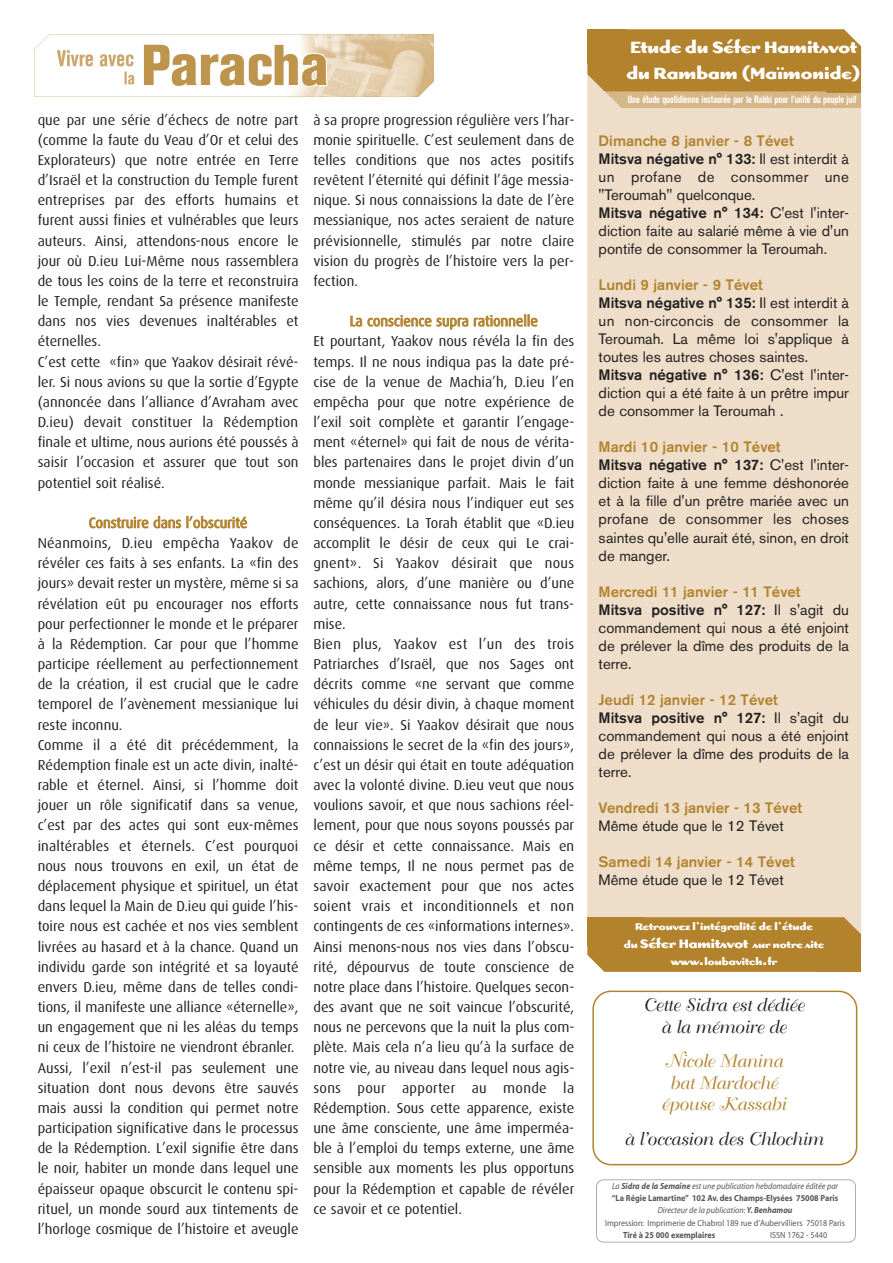
<style>
.page{position:relative;width:893px;height:1263px;background:#fff}
.page>*{position:absolute;margin:0;border:0;box-sizing:border-box;transform-origin:0 0}
.t1{font:18px/21.6px "Bellevue";color:#231f20;text-align:center}
.t2{font:700 18px/25.5px "Dogma";color:#fff}
.t3{font:18px/21.6px "Bellevue";color:#b2822d;text-align:center}
.t4{font:15px/18px "Akzidenz Grotesk BE";color:#231f20}
.t5{font:500 15px "Akzidenz Grotesk BE";color:#b2822d}
.t6{font:14.4px/20.1px "Dax";color:#231f20}
.t7{font:14.4px "Dax";color:#b2822d}
.t8{font:700 10.8px/18px "Dogma";color:#fff;text-align:center}
.t9{font:700 condensed 10.5px "Akzidenz Grotesk BE";letter-spacing:-.01em;color:#fff;scale:.9 1}
.t10{font:italic 8.85px/12px "Myriad";color:#57585a;text-align:center;scale:.92 1}
.t11{font:700 8.85px "Myriad";color:#57585a;scale:.92 1}
.t12{font:8.85px "Myriad";color:#57585a;scale:.92 1}
.s1{font-weight:500;color:#b2822d}
.s2{font-weight:500}
.s3{font-size:13.5px}
.s4{font-weight:700}
.s5{font-weight:700;font-style:normal}
.s6{font-style:normal}
</style>
<div class="page">
<svg style="left:592px;top:990px;width:265px;height:175px"></svg>
<div style="left:587px;top:108px;width:274px;height:809px;background:#eedec9"></div>
<img style="left:34px;top:34px;width:400px;height:63px">
<div style="left:596px;top:1179px;width:260px;height:63px;border:2px solid #939598;border-radius:7px"></div>
<div style="left:587px;top:917px;width:274px;height:55px;background:#b2822d"></div>
<div style="left:817px;top:944px;width:44px;height:28px;background:#b2822d"></div>
<div style="left:587px;top:917px;width:58px;height:28px;background:#b2822d"></div>
<svg style="left:587px;top:29px;width:274px;height:79px;background:#bb9146"></svg>
<div style="left:826px;top:59px;width:35px;height:33px;background:#b2822d"></div>
<div style="left:587px;top:29px;width:39px;height:34px;background:#b2822d"></div>
<p class="t6" style="left:38px;top:111px;width:263px">que par une série d’échecs de notre part (comme la faute du Veau d’Or et celui des Explorateurs) que notre entrée en Terre d’Israël et la construction du Temple furent entreprises par des efforts humains et furent aussi finies et vulnérables que leurs auteurs. Ainsi, attendons-nous encore le jour où D.ieu Lui-Même nous rassemblera de tous les coins de la terre et reconstruira le Temple, rendant Sa présence manifeste dans nos vies devenues inaltérables et éternelles.<br>C’est cette «fin» que Yaakov désirait révé&shy;ler. Si nous avions su que la sortie d’Egypte (annoncée dans l’alliance d’Avraham avec D.ieu) devait constituer la Rédemption finale et ultime, nous aurions été poussés à saisir l’occasion et assurer que tout son potentiel soit réalisé.</p>
<p class="t7" style="left:89px;top:518px;width:160px">Construire dans l’obscurité</p>
<p class="t6" style="left:38px;top:535px;width:262px">Néanmoins, D.ieu empêcha Yaakov de révéler ces faits à ses enfants. La «fin des jours» devait rester un mystère, même si sa révélation eût pu encourager nos efforts pour perfectionner le monde et le préparer à la Rédemption. Car pour que l’homme participe réellement au perfectionnement de la création, il est crucial que le cadre temporel de l’avènement messianique lui reste inconnu.<br>Comme il a été dit précédemment, la Rédemption finale est un acte divin, inalté&shy;rable et éternel. Ainsi, si l’homme doit jouer un rôle significatif dans sa venue, c’est par des actes qui sont eux-mêmes inaltérables et éternels. C’est pourquoi nous nous trouvons en exil, un état de déplacement physique et spirituel, un état dans lequel la Main de D.ieu qui guide l’his&shy;toire nous est cachée et nos vies semblent livrées au hasard et à la chance. Quand un individu garde son intégrité et sa loyauté envers D.ieu, même dans de telles condi&shy;tions, il manifeste une alliance «éternelle», un engagement que ni les aléas du temps ni ceux de l’histoire ne viendront ébranler.<br>Aussi, l’exil n’est-il pas seulement une situation dont nous devons être sauvés mais aussi la condition qui permet notre participation significative dans le processus de la Rédemption. L’exil signifie être dans le noir, habiter un monde dans lequel une épaisseur opaque obscurcit le contenu spi&shy;rituel, un monde sourd aux tintements de l’horloge cosmique de l’histoire et aveugle</p>
<p class="t6" style="left:313px;top:111px;width:262px;text-align:justify">à sa propre progression régulière vers l’har&shy;monie spirituelle. C’est seulement dans de telles conditions que nos actes positifs revêtent l’éternité qui définit l’âge messia&shy;nique. Si nous connaissions la date de l’ère messianique, nos actes seraient de nature prévisionnelle, stimulés par notre claire vision du progrès de l’histoire vers la per&shy;fection.</p>
<p class="t7" style="left:350px;top:316px;width:190px">La conscience supra rationnelle</p>
<p class="t6" style="left:313px;top:333px;width:262px">Et pourtant, Yaakov nous révéla la fin des temps. Il ne nous indiqua pas la date pré&shy;cise de la venue de Machia’h, D.ieu l’en empêcha pour que notre expérience de l’exil soit complète et garantir l’engage&shy;ment «éternel» qui fait de nous de vérita&shy;bles partenaires dans le projet divin d’un monde messianique parfait. Mais le fait même qu’il désira nous l’indiquer eut ses conséquences. La Torah établit que «D.ieu accomplit le désir de ceux qui Le crai&shy;gnent». Si Yaakov désirait que nous sachions, alors, d’une manière ou d’une autre, cette connaissance nous fut trans&shy;mise.<br>Bien plus, Yaakov est l’un des trois Patriarches d’Israël, que nos Sages ont décrits comme «ne servant que comme véhicules du désir divin, à chaque moment de leur vie». Si Yaakov désirait que nous connaissions le secret de la «fin des jours», c’est un désir qui était en toute adéquation avec la volonté divine. D.ieu veut que nous voulions savoir, et que nous sachions réel&shy;lement, pour que nous soyons poussés par ce désir et cette connaissance. Mais en même temps, Il ne nous permet pas de savoir exactement pour que nos actes soient vrais et inconditionnels et non contingents de ces «informations internes».<br>Ainsi menons-nous nos vies dans l’obscu&shy;rité, dépourvus de toute conscience de notre place dans l’histoire. Quelques secon&shy;des avant que ne soit vaincue l’obscurité, nous ne percevons que la nuit la plus com&shy;plète. Mais cela n’a lieu qu’à la surface de notre vie, au niveau dans lequel nous agis&shy;sons pour apporter au monde la Rédemption. Sous cette apparence, existe une âme consciente, une âme imperméa&shy;ble à l’emploi du temps externe, une âme sensible aux moments les plus opportuns pour la Rédemption et capable de révéler ce savoir et ce potentiel.</p>
<p class="t2" style="left:626px;top:34px;width:236px">Etude du Séfer Hamitsvot du Rambam (Maïmonide)</p>
<p class="t9" style="left:628px;top:95px;width:256px">Une étude quotidienne instaurée par le Rabbi pour l’unité du peuple juif</p>
<p class="t4" style="left:599px;top:134px;width:252px"><span class="s1">Dimanche 8 janvier - 8 Tévet<br></span><span class="s2">Mitsva négative n° 133:</span> Il est interdit à un profane de consommer une "Teroumah" quelconque.<br><span class="s2">Mitsva négative n° 134:</span> C'est l'inter&shy;diction faite au salarié même à vie d'un pontife de consommer la Teroumah.</p>
<p class="t4" style="left:599px;top:278px;width:252px"><span class="s1">Lundi 9 janvier - 9 Tévet<br></span><span class="s2">Mitsva négative n° 135:</span> Il est interdit à un non-circoncis de consommer la Teroumah. La même loi s'applique à toutes les autres choses saintes.<br><span class="s2">Mitsva négative n° 136:</span> C'est l'inter&shy;diction qui a été faite à un prêtre impur de consommer la Teroumah .</p>
<p class="t4" style="left:599px;top:440px;width:252px"><span class="s1">Mardi 10 janvier - 10 Tévet<br></span><span class="s2">Mitsva négative n° 137:</span> C'est l'inter&shy;diction faite à une femme déshonorée et à la fille d'un prêtre mariée avec un profane de consommer les choses saintes qu'elle aurait été, sinon, en droit de manger.</p>
<p class="t4" style="left:599px;top:584px;width:252px"><span class="s1">Mercredi 11 janvier - 11 Tévet<br></span><span class="s2">Mitsva positive n° 127:</span> Il s'agit du commandement qui nous a été enjoint de prélever la dîme des produits de la terre.</p>
<p class="t4" style="left:599px;top:692px;width:252px"><span class="s1">Jeudi 12 janvier - 12 Tévet<br></span><span class="s2">Mitsva positive n° 127:</span> Il s'agit du commandement qui nous a été enjoint de prélever la dîme des produits de la terre.</p>
<p class="t5" style="left:599px;top:802px;width:205px">Vendredi 13 janvier - 13 Tévet</p>
<p class="t4" style="left:599px;top:818px;width:187px">Même étude que le 12 Tévet</p>
<p class="t5" style="left:599px;top:856px;width:198px">Samedi 14 janvier - 14 Tévet</p>
<p class="t4" style="left:599px;top:872px;width:187px">Même étude que le 12 Tévet</p>
<p class="t8" style="left:624px;top:917px;width:202px">Retrouvez l’intégralité de l’étude<br>du <span class="s3">Séfer Hamitsvot</span> sur notre site</p>
<p class="t8" style="left:671px;top:952px;width:108px">www.loubavitch.fr</p>
<p class="t1" style="left:642px;top:996px;width:162px">Cette Sidra est dédiée à la mémoire de</p>
<p class="t3" style="left:660px;top:1051px;width:126px">Nicole Manina bat Mardoché épouse Kassabi</p>
<p class="t1" style="left:623px;top:1129px;width:201px">à l’occasion des Chlochim</p>
<p class="t10" style="left:605px;top:1181px;width:262px">La <span class="s4">Sidra de la Semaine</span> est une publication hebdomadaire éditée par <span class="s5">“La Régie Lamartine” 102 Av. des Champs-Elysées 75008 Paris </span>Directeur de la publication: <span class="s4">Y. Benhamou<br></span><span class="s6">Impression: Imprimerie de Chabrol 189 rue d’Aubervilliers 75018 Paris</span></p>
<p class="t11" style="left:623px;top:1231px;width:102px">Tiré à 25 000 exemplaires</p>
<p class="t12" style="left:770px;top:1231px;width:63px">ISSN 1762 - 5440</p>
</div>
